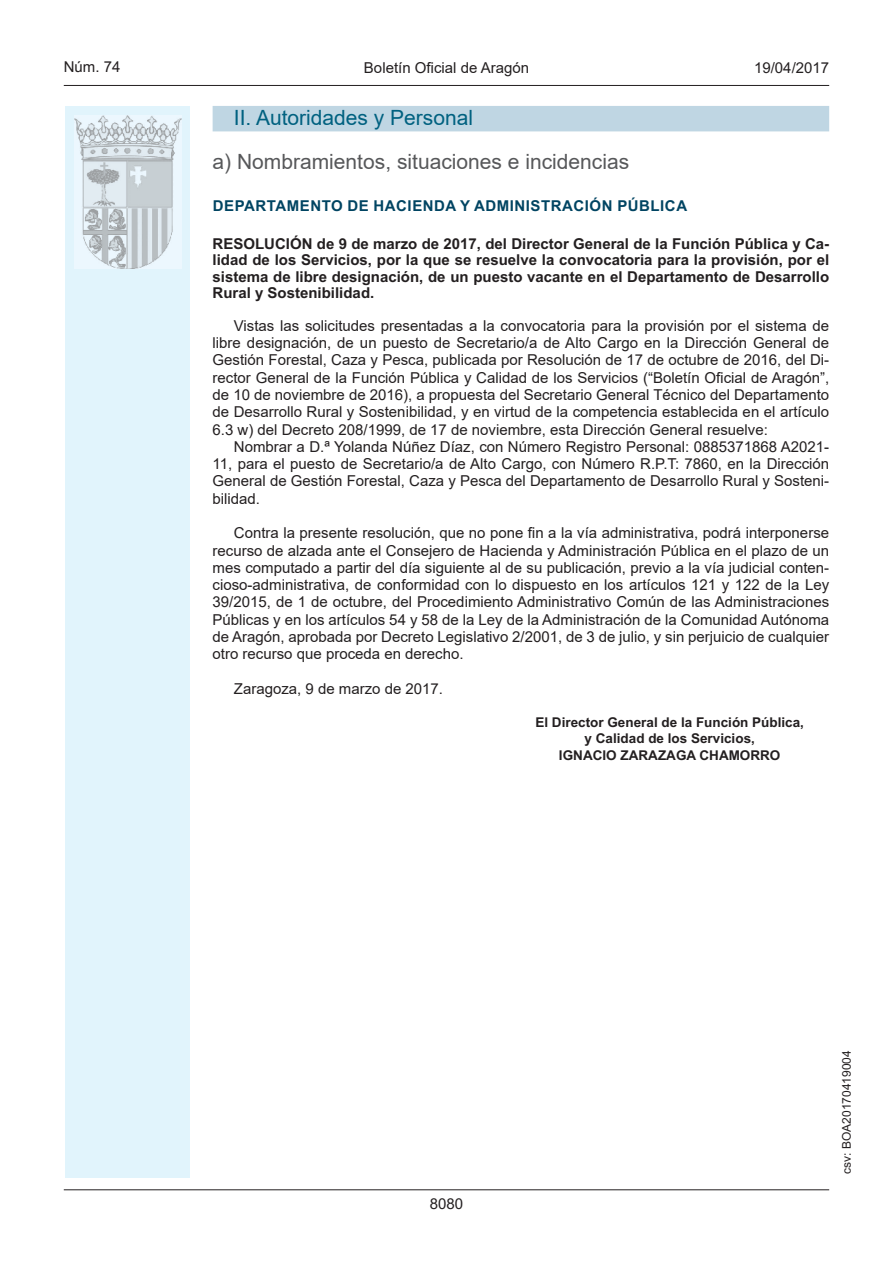
<style>
.page{position:relative;width:893px;height:1263px;background:#fff}
.page>*{position:absolute;margin:0;border:0;box-sizing:border-box;transform-origin:0 0}
.Sub_Seccion{font:21px "Arial";color:#57585a}
.Titulo_sec{font:21px "Arial";color:#006180}
.inicio_de_parrafo{font:15px/17.2px "Arial";color:#231f20;text-align:justify}
.Titulo_text{font:700 15px/16.5px "Arial";color:#231f20;text-align:justify}
.emisor_text{font:700 15px "Arial";letter-spacing:.035em;color:#004462}
.estilo_head-c{font:15px "Arial";color:#231f20}
.estilo_head-d{font:15px "Arial MT2";color:#231f20}
.estilo_head-i{font:15px "Arial MT2";color:#231f20}
.numero_pagina{font:15px "Arial MT2";color:#231f20}
.firma_der{font:700 13.5px "Arial";color:#231f20}
.estilo_head-i-2{font:12px "Arial MT2";color:#231f20}
</style>
<div class="page">
<div style="left:65px;top:106px;width:125px;height:1072px;background:#e1f4fc"></div>
<img style="left:75px;top:115px;width:106px;height:153px">
<hr style="left:64px;top:85px;width:765px;height:1px;background:#231f20">
<hr style="left:64px;top:1189px;width:765px;height:1px;background:#231f20">
<div style="left:213px;top:106px;width:616px;height:25px;background:#bfd6e3"></div>
<p class="estilo_head-i" style="left:64px;top:57px;width:58px">Núm. 74</p>
<p class="estilo_head-c" style="left:364px;top:57px;width:167px">Boletín Oficial de Aragón</p>
<p class="estilo_head-d" style="left:754px;top:57px;width:77px">19/04/2017</p>
<p class="Titulo_sec" style="left:234px;top:103px;width:241px">II. Autoridades y Personal</p>
<p class="Sub_Seccion" style="left:213px;top:147px;width:418px">a) Nombramientos, situaciones e incidencias</p>
<p class="emisor_text" style="left:213px;top:195px;width:476px">DEPARTAMENTO DE HACIENDA Y ADMINISTRACIÓN PÚBLICA</p>
<p class="Titulo_text" style="left:213px;top:236px;width:618px">RESOLUCIÓN de 9 de marzo de 2017, del Director General de la Función Pública y Ca&shy;lidad de los Servicios, por la que se resuelve la convocatoria para la provisión, por el sistema de libre designación, de un puesto vacante en el Departamento de Desarrollo Rural y Sostenibilidad.</p>
<p class="inicio_de_parrafo" style="left:213px;top:317px;width:618px;text-indent:21px">Vistas las solicitudes presentadas a la convocatoria para la provisión por el sistema de libre designación, de un puesto de Secretario/a de Alto Cargo en la Dirección General de Gestión Forestal, Caza y Pesca, publicada por Resolución de 17 de octubre de 2016, del Di&shy;rector General de la Función Pública y Calidad de los Servicios (“Boletín Oficial de Aragón”, de 10 de noviembre de 2016), a propuesta del Secretario General Técnico del Departamento de Desarrollo Rural y Sostenibilidad, y en virtud de la competencia establecida en el artículo 6.3 w) del Decreto 208/1999, de 17 de noviembre, esta Dirección General resuelve:</p>
<p class="inicio_de_parrafo" style="left:213px;top:438px;width:618px;text-indent:21px">Nombrar a D.ª Yolanda Núñez Díaz, con Número Registro Personal: 0885371868 A2021- 11, para el puesto de Secretario/a de Alto Cargo, con Número R.P.T: 7860, en la Dirección General de Gestión Forestal, Caza y Pesca del Departamento de Desarrollo Rural y Sosteni&shy;bilidad.</p>
<p class="inicio_de_parrafo" style="left:213px;top:524px;width:618px;text-indent:21px">Contra la presente resolución, que no pone fin a la vía administrativa, podrá interponerse recurso de alzada ante el Consejero de Hacienda y Administración Pública en el plazo de un mes computado a partir del día siguiente al de su publicación, previo a la vía judicial conten&shy;cioso-administrativa, de conformidad con lo dispuesto en los artículos 121 y 122 de la Ley 39/2015, de 1 de octubre, del Procedimiento Administrativo Común de las Administraciones Públicas y en los artículos 54 y 58 de la Ley de la Administración de la Comunidad Autónoma de Aragón, aprobada por Decreto Legislativo 2/2001, de 3 de julio, y sin perjuicio de cualquier otro recurso que proceda en derecho.</p>
<p class="inicio_de_parrafo" style="left:234px;top:680px;width:211px">Zaragoza, 9 de marzo de 2017.</p>
<p class="firma_der" style="left:535px;top:712px;width:270px">El Director General de la Función Pública,</p>
<p class="firma_der" style="left:585px;top:729px;width:172px">y Calidad de los Servicios,</p>
<p class="firma_der" style="left:559px;top:745px;width:223px">IGNACIO ZARAZAGA CHAMORRO</p>
<p class="numero_pagina" style="left:430px;top:1193px;width:35px">8080</p>
<p class="estilo_head-i-2" style="left:838px;top:1174px;width:125px;rotate:-90deg">csv: BOA20170419004</p>
</div>
